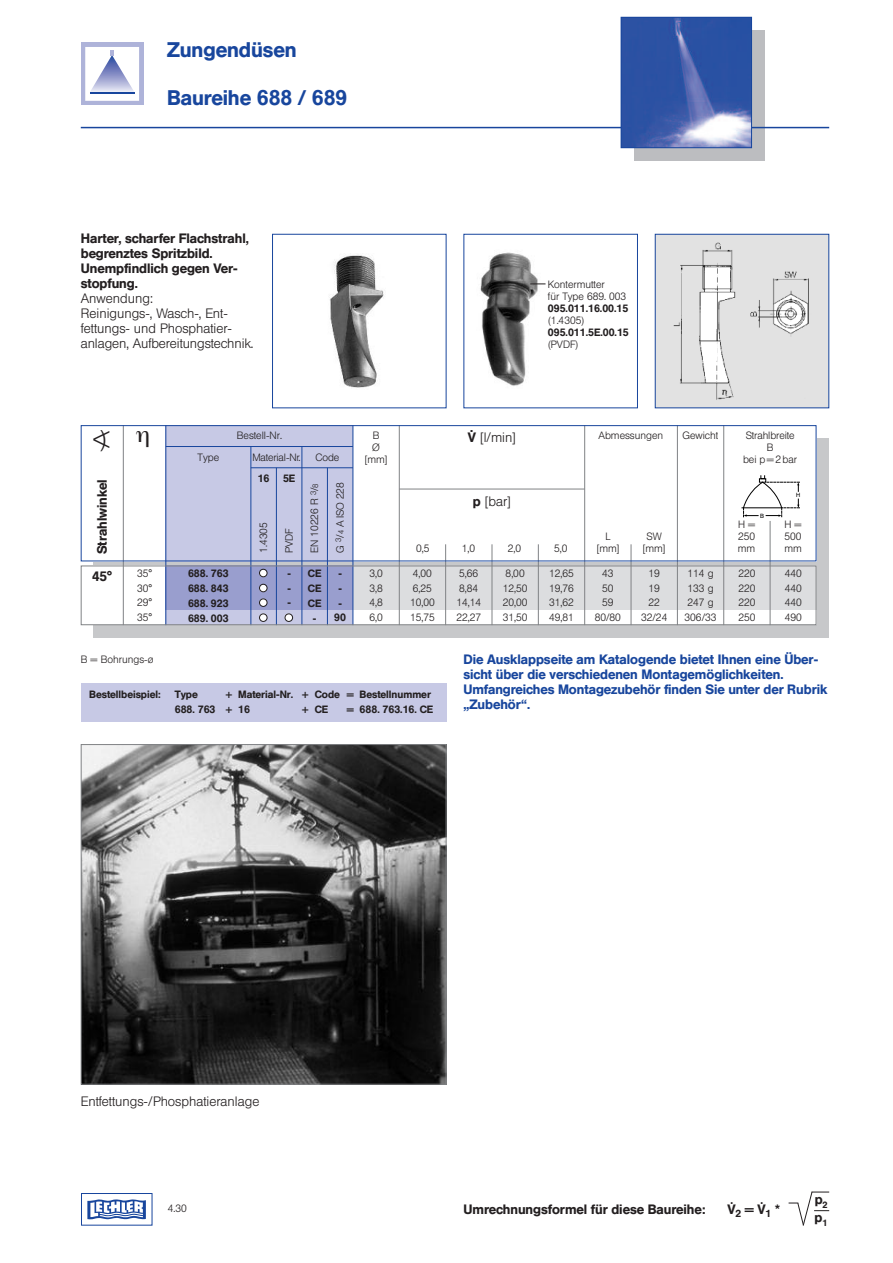
<style>
.page{position:relative;width:893px;height:1263px;background:#fff}
.page>*{position:absolute;margin:0;border:0;box-sizing:border-box;transform-origin:0 0}
.t1{font:300 24px "Helvetica BQ";color:#231f20}
.t2{font:500 21px "Helvetica BQ";color:#18469d}
.t3{font:300 18px "Helvetica BQ";color:#231f20}
.t4{font:500 13.5px/15px "Helvetica BQ";color:#18469d}
.t5{font:500 13.5px/15px "Helvetica BQ";color:#231f20}
.t6{font:300 13.5px/15px "Helvetica BQ";color:#231f20}
.t7{font:300 10.5px/14.9px "Helvetica BQ";color:#231f20;text-align:justify}
.t8{font:500 10.5px/14.9px "Helvetica BQ";color:#231f20;text-align:justify}
.t9{font:10.5px/14.9px "Zapf Dingbats";color:#fff;text-align:justify}
.t10{font:6px "Helvetica BQ";color:#000}
.s1{font-weight:500}
.s2{font-size:7.8px}
</style>
<div class="page">
<svg style="left:789px;top:1191px;width:40px;height:35px"></svg>
<div style="left:81px;top:1193px;width:71px;height:32px;border:1px solid #18469d"></div>
<svg style="left:87px;top:1199px;width:59px;height:21px"></svg>
<img style="left:330px;top:255px;width:54px;height:133px">
<div style="left:272px;top:234px;width:174px;height:174px;border:1px solid #18469d"></div>
<img style="left:480px;top:252px;width:66px;height:134px">
<div style="left:463px;top:234px;width:175px;height:174px;border:1px solid #18469d"></div>
<img style="left:657px;top:236px;width:170px;height:170px">
<div style="left:655px;top:234px;width:174px;height:174px;border:1px solid #18469d"></div>
<div style="left:94px;top:438px;width:735px;height:200px;background:linear-gradient(to right,#c7c8ca,#c6c7ca)"></div>
<div style="left:81px;top:566px;width:735px;height:59px;background:#fff"></div>
<div style="left:166px;top:566px;width:650px;height:44px;background:#dcdddf"></div>
<div style="left:166px;top:566px;width:187px;height:59px;background:#c7c9e5"></div>
<div style="left:166px;top:566px;width:187px;height:44px;background:#999ece"></div>
<div style="left:81px;top:425px;width:735px;height:136px;background:#fff"></div>
<div style="left:166px;top:425px;width:187px;height:136px;background:#c7c9e5"></div>
<hr style="left:399px;top:489px;width:186px;height:1px;background:#808285">
<hr style="left:166px;top:446px;width:187px;height:1px;background:#18469d">
<hr style="left:251px;top:467px;width:102px;height:1px;background:#18469d">
<hr style="left:742px;top:508px;width:41px;height:1px;background:#000">
<svg style="left:743px;top:475px;width:56px;height:42px"></svg>
<hr style="left:445px;top:544px;width:1px;height:81px;background:#808285">
<hr style="left:492px;top:544px;width:1px;height:81px;background:#808285">
<hr style="left:538px;top:544px;width:1px;height:81px;background:#808285">
<hr style="left:584px;top:425px;width:1px;height:200px;background:#808285">
<hr style="left:631px;top:544px;width:1px;height:81px;background:#808285">
<hr style="left:677px;top:425px;width:1px;height:200px;background:#808285">
<hr style="left:723px;top:425px;width:1px;height:200px;background:#808285">
<hr style="left:770px;top:521px;width:1px;height:104px;background:#808285">
<hr style="left:250px;top:446px;width:1px;height:179px;background:#18469d">
<hr style="left:276px;top:468px;width:1px;height:157px;background:#18469d">
<hr style="left:327px;top:468px;width:1px;height:157px;background:#18469d">
<hr style="left:353px;top:425px;width:1px;height:200px;background:#18469d">
<hr style="left:399px;top:425px;width:1px;height:200px;background:#808285">
<hr style="left:302px;top:446px;width:1px;height:179px;background:#18469d">
<hr style="left:165px;top:425px;width:1px;height:200px;background:#18469d">
<div style="left:81px;top:684px;width:365px;height:38px;background:#c7c9e5"></div>
<hr style="left:123px;top:425px;width:1px;height:200px;background:#808285">
<svg style="left:530px;top:284px;width:16px;height:1px"></svg>
<div style="left:81px;top:43px;width:62px;height:62px;background:#aeb3d9"></div>
<div style="left:87px;top:49px;width:50px;height:50px;background:#fff"></div>
<div style="left:85px;top:47px;width:54px;height:54px;border:3px solid #fff"></div>
<svg style="left:90px;top:50px;width:45px;height:42px"></svg>
<hr style="left:90px;top:92px;width:45px;height:2px;background:#18469d">
<img style="left:83px;top:746px;width:361px;height:336px">
<div style="left:81px;top:744px;width:365px;height:340px;border:1px solid #808285"></div>
<div style="left:634px;top:30px;width:131px;height:131px;background:#bcbdc0"></div>
<hr style="left:81px;top:127px;width:748px;height:1px;background:#18469d">
<img style="left:623px;top:19px;width:127px;height:127px">
<div style="left:621px;top:17px;width:131px;height:131px;border:1px solid #18469d"></div>
<div style="left:81px;top:425px;width:735px;height:136px;border:1px solid #18469d"></div>
<div style="left:81px;top:566px;width:735px;height:59px;border:1px solid #808285"></div>
<h2 class="t2" style="left:167px;top:39px;width:131px">Zungendüsen</h2>
<h2 class="t2" style="left:167px;top:87px;width:182px">Baureihe 688 / 689</h2>
<p class="t5" style="left:81px;top:231px;width:170px">Harter, scharfer Flachstrahl, begrenztes Spritzbild.<br>Unempfindlich gegen Ver&shy;stopfung.</p>
<p class="t6" style="left:81px;top:291px;width:174px">Anwendung:<br>Reinigungs-, Wasch-, Ent&shy;fettungs- und Phosphatier&shy;anlagen, Aufbereitungstechnik.</p>
<p class="t7" style="left:548px;top:278px;width:80px;line-height:12px">Kontermutter<br>für Type 689. 003</p>
<p class="t8" style="left:548px;top:301px;width:82px">095.011.16.00.15</p>
<p class="t7" style="left:548px;top:313px;width:38px">(1.4305)</p>
<p class="t8" style="left:548px;top:325px;width:82px">095.011.5E.00.15</p>
<p class="t7" style="left:548px;top:337px;width:32px">(PVDF)</p>
<h1 class="t1" style="left:94px;top:426px;width:18px">&lt;)</h1>
<p class="t5" style="left:95px;top:554px;width:77px;rotate:-90deg">Strahlwinkel</p>
<p class="t5" style="left:470px;top:420px;width:5px">.</p>
<p class="t7" style="left:237px;top:428px;width:47px">Bestell-Nr.</p>
<p class="t7" style="left:598px;top:428px;width:66px">Abmessungen</p>
<p class="t7" style="left:682px;top:428px;width:37px">Gewicht</p>
<p class="t7" style="left:364px;top:430px;width:25px;line-height:12px;text-align:center">B<br>Ø [mm]</p>
<p class="t6" style="left:468px;top:430px;width:50px"><span class="s1">V</span> [l/min]</p>
<p class="t7" style="left:743px;top:430px;width:56px;line-height:12px;text-align:center">Strahlbreite<br>B<br>bei p=2bar</p>
<p class="t7" style="left:198px;top:450px;width:23px">Type</p>
<p class="t7" style="left:252px;top:450px;width:50px">Material-Nr.</p>
<p class="t7" style="left:315px;top:450px;width:25px">Code</p>
<p class="t8" style="left:258px;top:471px;width:13px">16</p>
<p class="t8" style="left:283px;top:471px;width:14px">5E</p>
<p class="t7" style="left:256px;top:553px;width:32px;rotate:-90deg">1.4305</p>
<p class="t7" style="left:282px;top:553px;width:26px;rotate:-90deg">PVDF</p>
<p class="t7" style="left:307px;top:553px;width:71px;rotate:-90deg">EN 10226 R <sup>3</sup>/<span class="s2">8</span></p>
<p class="t7" style="left:333px;top:553px;width:72px;rotate:-90deg">G <sup>3</sup>/<span class="s2">4</span> A ISO 228</p>
<p class="t6" style="left:473px;top:494px;width:40px"><span class="s1">p</span> [bar]</p>
<p class="t10" style="left:760px;top:512px;width:5px">B</p>
<p class="t10" style="left:796px;top:492px;width:6px">H</p>
<p class="t7" style="left:738px;top:517px;width:19px">H =</p>
<p class="t7" style="left:785px;top:517px;width:19px">H =</p>
<p class="t7" style="left:606px;top:529px;width:7px">L</p>
<p class="t7" style="left:646px;top:529px;width:17px">SW</p>
<p class="t7" style="left:738px;top:529px;width:19px">250</p>
<p class="t7" style="left:785px;top:529px;width:19px">500</p>
<p class="t7" style="left:416px;top:541px;width:15px">0,5</p>
<p class="t7" style="left:462px;top:541px;width:15px">1,0</p>
<p class="t7" style="left:508px;top:541px;width:15px">2,0</p>
<p class="t7" style="left:554px;top:541px;width:15px">5,0</p>
<p class="t7" style="left:596px;top:541px;width:25px">[mm]</p>
<p class="t7" style="left:642px;top:541px;width:25px">[mm]</p>
<p class="t7" style="left:738px;top:541px;width:19px">mm</p>
<p class="t7" style="left:784px;top:541px;width:19px">mm</p>
<p class="t7" style="left:137px;top:565px;width:17px">35° 30° 29° 35°</p>
<p class="t5" style="left:92px;top:569px;width:21px">45°</p>
<p class="t7" style="left:369px;top:565px;width:15px">3,0<br>3,8<br>4,8<br>6,0</p>
<p class="t7" style="left:410px;top:565px;width:26px;text-align:left">4,00<br>6,25<br>10,00<br>15,75</p>
<p class="t7" style="left:456px;top:565px;width:26px;text-align:left">5,66<br>8,84<br>14,14<br>22,27</p>
<p class="t7" style="left:503px;top:565px;width:26px;text-align:left">8,00<br>12,50<br>20,00<br>31,50</p>
<p class="t7" style="left:549px;top:565px;width:26px">12,65<br>19,76<br>31,62<br>49,81</p>
<p class="t7" style="left:595px;top:565px;width:28px;text-align:center">43<br>50<br>59<br>80/80</p>
<p class="t7" style="left:641px;top:565px;width:28px;text-align:center">19<br>19<br>22<br>32/24</p>
<p class="t7" style="left:685px;top:565px;width:33px;text-align:left">114 g<br>133 g<br>247 g<br>306/33</p>
<p class="t7" style="left:738px;top:565px;width:19px">220<br>220<br>220<br>250</p>
<p class="t7" style="left:785px;top:565px;width:19px">440<br>440<br>440<br>490</p>
<p class="t9" style="left:259px;top:566px;width:10px">● ● ● ●</p>
<p class="t8" style="left:287px;top:565px;width:5px">- - -</p>
<p class="t8" style="left:188px;top:566px;width:42px">688. 763<br>688. 843<br>688. 923<br>689. 003</p>
<p class="t8" style="left:308px;top:566px;width:15px;text-align:center">CE<br>CE<br>CE -</p>
<p class="t8" style="left:334px;top:566px;width:13px;text-align:center">-<br>-<br>-<br>90</p>
<p class="t9" style="left:285px;top:610px;width:10px">●</p>
<p class="t7" style="left:81px;top:651px;width:74px">B = Bohrungs-ø</p>
<p class="t8" style="left:89px;top:687px;width:73px">Bestellbeispiel:</p>
<p class="t8" style="left:175px;top:687px;width:24px">Type</p>
<p class="t8" style="left:175px;top:687px;width:258px;text-indent:51px">+ Material-Nr. + Code = Bestellnummer<br>688. 763 + 16</p>
<p class="t8" style="left:302px;top:702px;width:28px">+ CE</p>
<p class="t8" style="left:347px;top:702px;width:88px">= 688. 763.16. CE</p>
<p class="t4" style="left:463px;top:652px;width:365px">Die Ausklappseite am Katalogende bietet Ihnen eine Über&shy;sicht über die verschiedenen Montagemöglichkeiten.<br>Umfangreiches Montagezubehör finden Sie unter der Rubrik „Zubehör“.</p>
<p class="t6" style="left:81px;top:1094px;width:180px">Entfettungs-/Phosphatieranlage</p>
<p class="t7" style="left:168px;top:1201px;width:21px">4.30</p>
<p class="t5" style="left:463px;top:1202px;width:243px">Umrechnungsformel für diese Baureihe:</p>
<p class="t5" style="left:727px;top:1202px;width:54px">V<sub>2</sub>=V<sub>1</sub>*</p>
<p class="t5" style="left:814px;top:1190px;width:15px;line-height:18px">p<sub>2 </sub>p<sub>1</sub></p>
<h3 class="t3" style="left:730px;top:1187px;width:5px">.</h3>
<h3 class="t3" style="left:760px;top:1187px;width:5px">.</h3>
</div>
